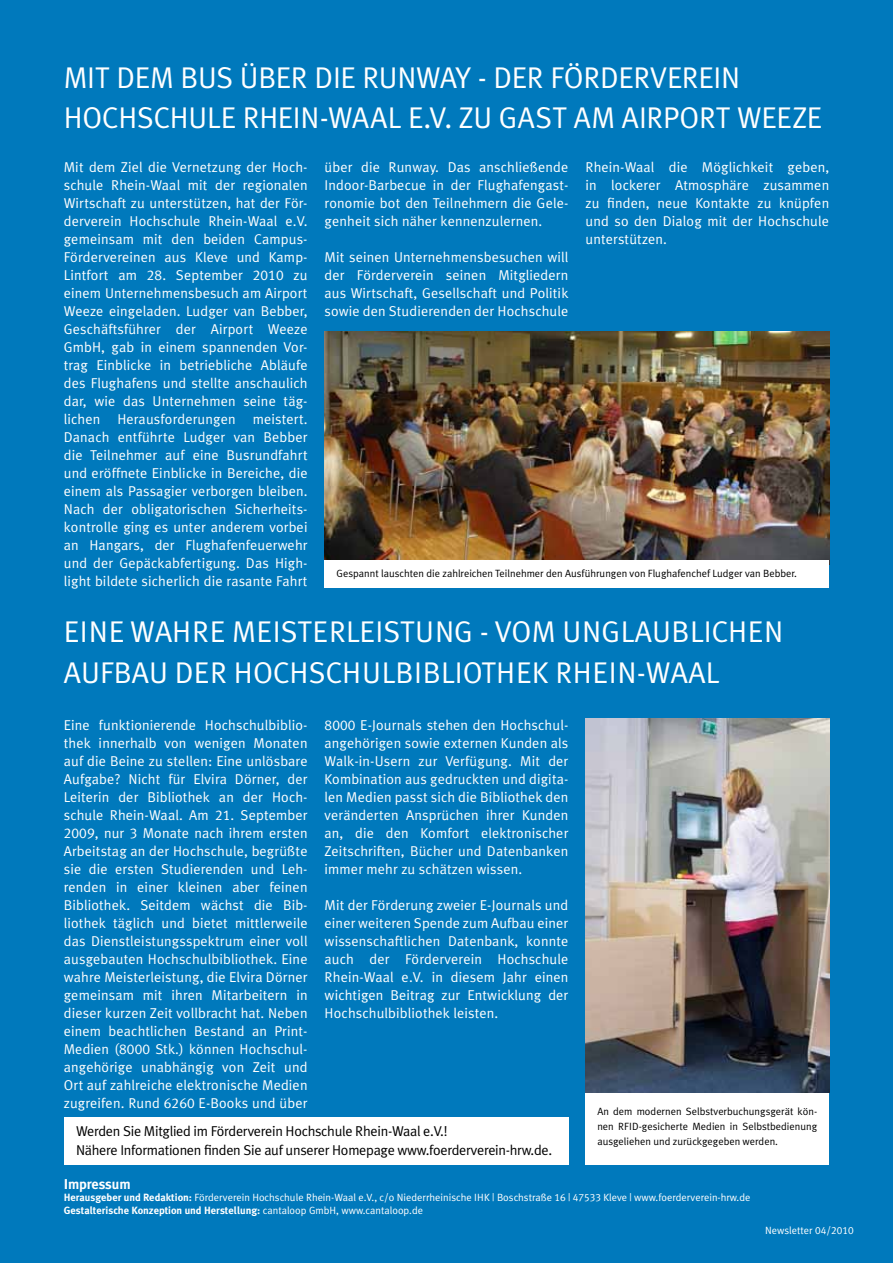
<style>
.page{position:relative;width:893px;height:1263px;background:#0079bc}
.page>*{position:absolute;margin:0;border:0;box-sizing:border-box;transform-origin:0 0}
.t1{font:30px "Meta Plus Normal";color:#fff}
.t2{font:14.25px/18px "Meta Plus Normal";letter-spacing:.01em;color:#fff;text-align:justify}
.t3{font:14.25px/19.5px "Meta Plus Normal";letter-spacing:-.02em;color:#000}
.t4{font:700 14.25px "Meta Plus";letter-spacing:-.01em;color:#fff}
.t5{font:10.5px/15px "Meta Plus Normal";color:#000;text-align:justify}
.t6{font:10.5px "Meta Plus Normal";color:#fff}
.t7{font:700 10.5px "Meta Plus";color:#fff}
.s1{font-family:"Meta Plus Normal Caps"}
.s2{font-family:"Meta Plus";font-weight:700}
.s3{font-family:"Meta Plus Normal";font-weight:400}
</style>
<div class="page">
<div style="left:64px;top:1117px;width:504px;height:47px;background:#fff"></div>
<img style="left:325px;top:332px;width:504px;height:228px">
<div style="left:585px;top:1093px;width:244px;height:71px;background:#fff"></div>
<img style="left:585px;top:719px;width:244px;height:374px">
<div style="left:325px;top:560px;width:504px;height:28px;background:#fff"></div>
<h1 class="t1" style="left:64px;top:60px;width:72px">Mit dem</h1>
<h1 class="t1" style="left:181px;top:60px;width:95px">Bus über</h1>
<h1 class="t1" style="left:315px;top:60px;width:85px">die Runwa</h1>
<h1 class="t1" style="left:456px;top:60px;width:144px">y - Der Förderverein</h1>
<h1 class="t1" style="left:64px;top:100px;width:56px">Hochschule</h1>
<h1 class="t1" style="left:243px;top:100px;width:32px">Rhein</h1>
<h1 class="t1" style="left:320px;top:100px;width:50px">-Waal</h1>
<h1 class="t1" style="left:408px;top:100px;width:127px">e .V. zu Gast</h1>
<h1 class="t1" style="left:574px;top:100px;width:203px">am Airport Weeze</h1>
<p class="t2" style="left:64px;top:158px;width:245px">Mit dem Ziel die Vernetzung der Hoch&shy;schule Rhein-Waal mit der regionalen Wirtschaft zu unterstützen, hat der För&shy;derverein Hochschule Rhein-Waal e.V. gemeinsam mit den beiden Campus-Fördervereinen aus Kleve und Kamp-Lintfort am <span class="s1">28</span>. September <span class="s1">2010</span> zu einem Unternehmensbesuch am Airport Weeze eingeladen. Ludger van Bebber, Geschäftsführer der Airport Weeze GmbH, gab in einem spannenden Vor&shy;trag Einblicke in betriebliche Abläufe des Flughafens und stellte anschaulich dar, wie das Unternehmen seine täg&shy;lichen Herausforderungen meistert.<br>Danach entführte Ludger van Bebber die Teilnehmer auf eine Busrundfahrt und eröffnete Einblicke in Bereiche, die einem als Passagier verborgen bleiben.<br>Nach der obligatorischen Sicherheits&shy;kontrolle ging es unter anderem vorbei an Hangars, der Flughafenfeuerwehr und der Gepäckabfertigung. Das High&shy;light bildete sicherlich die rasante Fahrt</p>
<p class="t2" style="left:325px;top:158px;width:245px">über die Runway. Das anschließende Indoor-Barbecue in der Flughafengast&shy;ronomie bot den Teilnehmern die Gele&shy;genheit sich näher kennenzulernen.</p>
<p class="t2" style="left:585px;top:158px;width:245px">Rhein-Waal die Möglichkeit geben, in lockerer Atmosphäre zusammen zu finden, neue Kontakte zu knüpfen und so den Dialog mit der Hochschule unterstützen.</p>
<p class="t2" style="left:325px;top:248px;width:245px">Mit seinen Unternehmensbesuchen will der Förderverein seinen Mitgliedern aus Wirtschaft, Gesellschaft und Politik sowie den Studierenden der Hochschule</p>
<p class="t5" style="left:337px;top:566px;width:462px">Gespannt lauschten die zahlreichen Teilnehmer den Ausführungen von Flughafenchef Ludger van Bebber.</p>
<h1 class="t1" style="left:64px;top:614px;width:87px">Eine wahre</h1>
<h1 class="t1" style="left:232px;top:614px;width:41px">Meisterleistung</h1>
<h1 class="t1" style="left:480px;top:614px;width:101px">- Vom unglaublichen</h1>
<h1 class="t1" style="left:64px;top:655px;width:35px">Aufbau</h1>
<h1 class="t1" style="left:175px;top:655px;width:18px">der</h1>
<h1 class="t1" style="left:234px;top:655px;width:56px">Hochschulbibli</h1>
<h1 class="t1" style="left:463px;top:655px;width:37px">othek</h1>
<h1 class="t1" style="left:555px;top:655px;width:33px">Rhein</h1>
<h1 class="t1" style="left:637px;top:655px;width:52px">-Waal</h1>
<p class="t2" style="left:64px;top:716px;width:245px">Eine funktionierende Hochschulbiblio&shy;thek innerhalb von wenigen Monaten auf die Beine zu stellen: Eine unlösbare Aufgabe? Nicht für Elvira Dörner, der Leiterin der Bibliothek an der Hoch&shy;schule Rhein-Waal. Am <span class="s1">21</span>. September <span class="s1">2009</span>, nur <span class="s1">3</span> Monate nach ihrem ersten Arbeitstag an der Hochschule, begrüßte sie die ersten Studierenden und Leh&shy;renden in einer kleinen aber feinen Bibliothek. Seitdem wächst die Bib&shy;liothek täglich und bietet mittlerweile das Dienstleistungsspektrum einer voll ausgebauten Hochschulbibliothek. Eine wahre Meisterleistung, die Elvira Dörner gemeinsam mit ihren Mitarbeitern in dieser kurzen Zeit vollbracht hat. Neben einem beachtlichen Bestand an Print-Medien (<span class="s1">8000</span> Stk.) können Hochschul&shy;angehörige unabhängig von Zeit und Ort auf zahlreiche elektronische Medien zugreifen. Rund <span class="s1">6260</span> E-Books und über</p>
<p class="t2" style="left:325px;top:716px;width:245px"><span class="s1">8000</span> E-Journals stehen den Hochschul&shy;angehörigen sowie externen Kunden als Walk-in-Usern zur Verfügung. Mit der Kombination aus gedruckten und digita&shy;len Medien passt sich die Bibliothek den veränderten Ansprüchen ihrer Kunden an, die den Komfort elektronischer Zeitschriften, Bücher und Datenbanken immer mehr zu schätzen wissen.</p>
<p class="t2" style="left:325px;top:896px;width:245px">Mit der Förderung zweier E-Journals und einer weiteren Spende zum Aufbau einer wissenschaftlichen Datenbank, konnte auch der Förderverein Hochschule Rhein-Waal e.V. in diesem Jahr einen wichtigen Beitrag zur Entwicklung der Hochschulbibliothek leisten.</p>
<p class="t5" style="left:597px;top:1104px;width:221px">An dem modernen Selbstverbuchungsgerät kön&shy;nen RFID-gesicherte Medien in Selbstbedienung ausgeliehen und zurückgegeben werden.</p>
<p class="t3" style="left:76px;top:1121px;width:478px">Werden Sie Mitglied im Förderverein Hochschule Rhein-Waal e.V.!<br>Nähere Informationen finden Sie auf unserer Homepage www.foerderverein-hrw.de.</p>
<p class="t4" style="left:64px;top:1176px;width:68px">Impressum</p>
<p class="t6" style="left:64px;top:1192px;width:688px"><span class="s2">Herausgeber und Redaktion:</span> Förderverein Hochschule Rhein-Waal e.V., c/o Niederrheinische IHK | Boschstraße <span class="s1">16</span> | <span class="s1">47533</span> Kleve | www.foerderverein-hrw.de</p>
<p class="t7" style="left:64px;top:1204px;width:361px">Gestalterische Konzeption und Herstellung: <span class="s3">cantaloop GmbH, www.cantaloop.de</span></p>
<p class="t6" style="left:765px;top:1224px;width:90px">Newsletter <span class="s1">04/2010</span></p>
</div>
